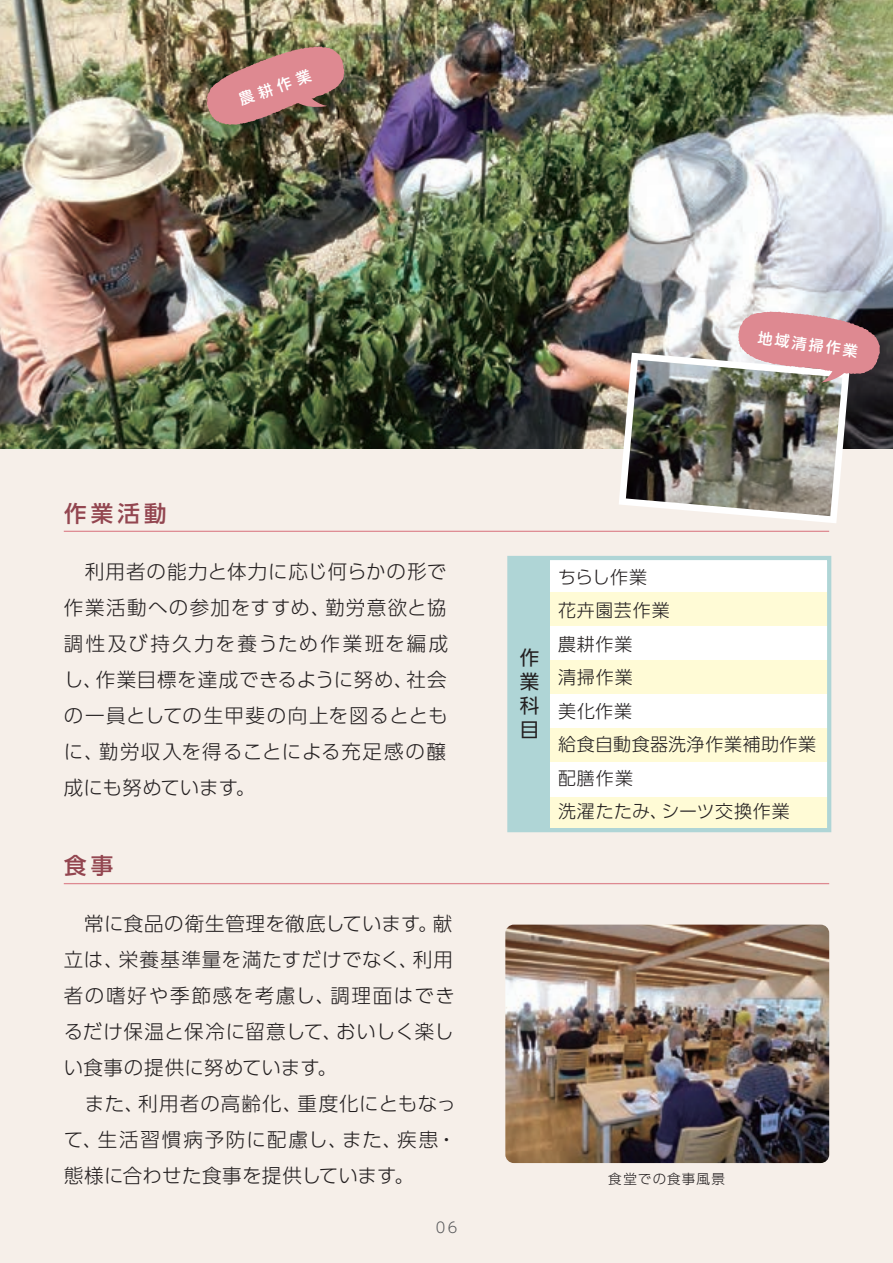
<style>
.page{position:relative;width:893px;height:1263px;background:#fff}
.page>*{position:absolute;margin:0;border:0;box-sizing:border-box;transform-origin:0 0}
.t1{font:500 22.5px "UD Shin Go Pro";letter-spacing:.185em;color:#934650}
.t2{font:300 19.5px/36px "UD Shin Go Pro";letter-spacing:.035em;color:#231f20;text-align:justify}
.t3{font:19.5px/24.2px "UD Shin Go Pro";color:#231f20;text-align:justify}
.t4{font:300 18px/33.5px "UD Shin Go Pro";letter-spacing:.035em;color:#231f20}
.t5{font:500 15px "UD Shin M Go Pro";color:#fff}
.t6{font:300 14.55px "UD Shin Go Pro";color:#57585a}
.t7{font:300 13.5px "UD Shin Go Pro";letter-spacing:.085em;color:#231f20}
</style>
<div class="page">
<div style="left:0;top:13px;width:893px;height:1250px;background:#f6efe9"></div>
<img style="left:0;top:0;width:893px;height:449px">
<img style="left:505px;top:925px;width:324px;height:238px">
<div style="left:509px;top:558px;width:320px;height:34px;background:#fff"></div>
<div style="left:509px;top:592px;width:320px;height:34px;background:#fffbd6"></div>
<div style="left:509px;top:626px;width:320px;height:34px;background:#fff"></div>
<div style="left:509px;top:660px;width:320px;height:34px;background:#fffbd6"></div>
<div style="left:509px;top:694px;width:320px;height:34px;background:#fff"></div>
<div style="left:509px;top:728px;width:320px;height:34px;background:#fffbd6"></div>
<div style="left:509px;top:796px;width:320px;height:34px;background:#fffbd6"></div>
<div style="left:509px;top:762px;width:320px;height:34px;background:#fff"></div>
<hr style="left:64px;top:531px;width:765px;height:1px;background:#de8991">
<hr style="left:64px;top:883px;width:765px;height:1px;background:#de8991">
<div style="left:507px;top:556px;width:324px;height:276px;border:4px solid #afd5d6"></div>
<div style="left:509px;top:558px;width:41px;height:272px;background:#afd5d6"></div>
<img style="left:619px;top:312px;width:261px;height:211px">
<img style="left:206px;top:46px;width:138px;height:79px">
<p class="t5" style="left:235px;top:89px;width:77px;rotate:-20deg">農耕作業</p>
<p class="t1" style="left:64px;top:495px;width:104px">作業活動</p>
<p class="t2" style="left:64px;top:552px;width:386px">　利用者の能力と体力に応じ何らかの形で作業活動への参加をすすめ、勤労意欲と協調性及び持久力を養うため作業班を編成し、作業目標を達成できるように努め、社会の一員としての生甲斐の向上を図るとともに、勤労収入を得ることによる充足感の醸成にも努めています。</p>
<p class="t1" style="left:64px;top:847px;width:51px">食事</p>
<p class="t2" style="left:64px;top:905px;width:394px;text-align:left">　常に食品の衛生管理を徹底しています。献立は、栄養基準量を満たすだけでなく、利用者の嗜好や季節感を考慮し、調理面はできるだけ保温と保冷に留意して、おいしく楽しい食事の提供に努めています。<br>　また、利用者の高齢化、重度化にともなって、生活習慣病予防に配慮し、また、疾患・態様に合わせた食事を提供しています。</p>
<p class="t6" style="left:436px;top:1216px;width:23px">06</p>
<p class="t5" style="left:760px;top:325px;width:102px;rotate:8deg">地域清掃作業</p>
<p class="t3" style="left:520px;top:645px;width:20px">作業科目</p>
<p class="t4" style="left:558px;top:560px;width:260px">ちらし作業<br>花卉園芸作業<br>農耕作業<br>清掃作業<br>美化作業<br>給食自動食器洗浄作業補助作業配膳作業<br>洗濯たたみ、シーツ交換作業</p>
<p class="t7" style="left:608px;top:1168px;width:118px">食堂での食事風景</p>
</div>
